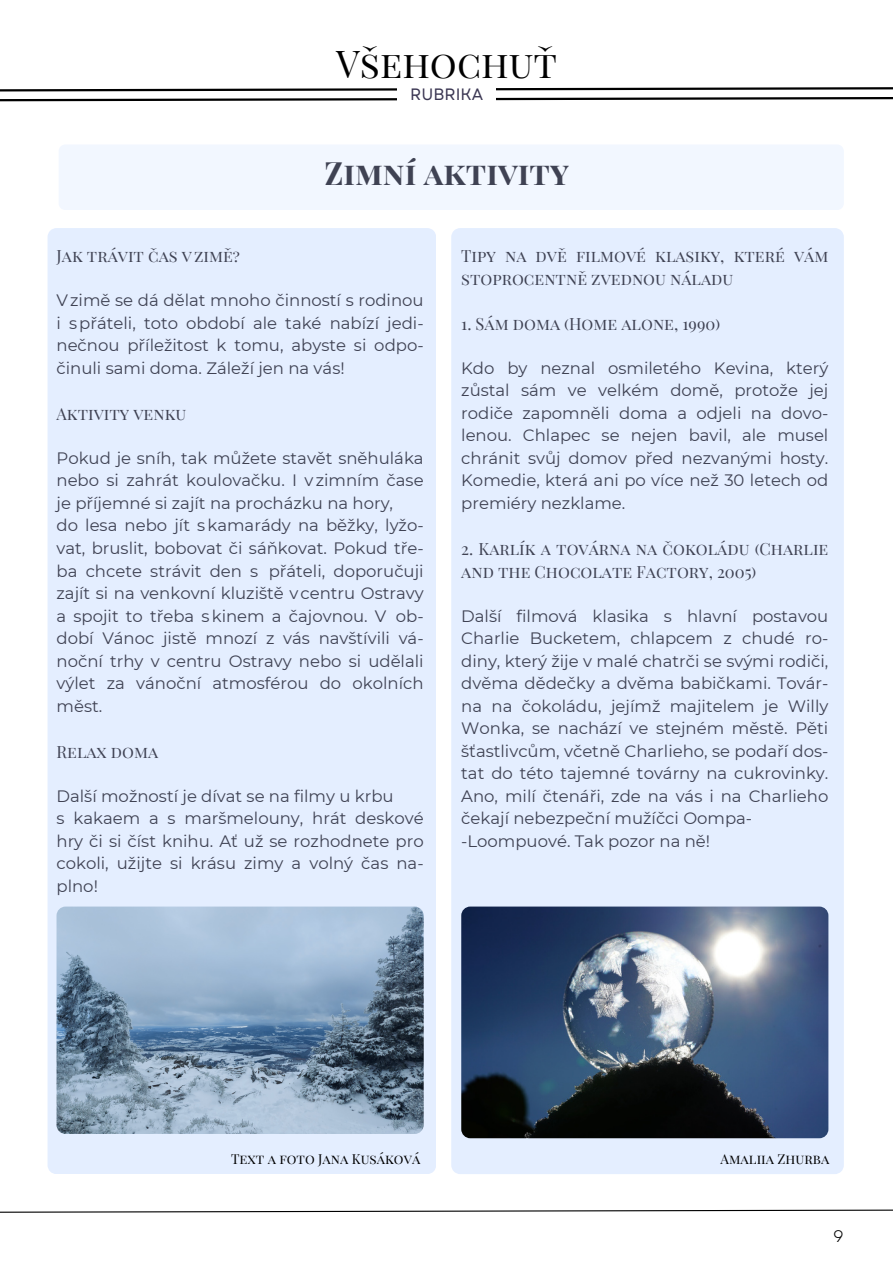
<style>
.page{position:relative;width:893px;height:1264px;background:#fff}
.page>*{position:absolute;margin:0;border:0;box-sizing:border-box;transform-origin:0 0}
.t1{font:37.5px "Playfair Display SC";color:#000}
.t2{font:700 31.5px "Playfair Display SC";color:#3f4253}
.t3{font:16.65px "Garet";color:#000}
.t4{font:16.5px/22.5px "Montserrat";color:#3f4253}
.t5{font:16.5px/22.5px "Playfair Display SC";color:#3f4253}
.t6{font:16.5px "Garet";color:#3b3753}
.t7{font:13.5px "Playfair Display SC";color:#000}
</style>
<div class="page">
<svg style="left:0;top:87px;width:892px;height:15px"></svg>
<svg style="left:0;top:1209px;width:892px;height:4px"></svg>
<div style="left:397px;top:80px;width:99px;height:24px;background:#fff"></div>
<div style="left:47px;top:228px;width:389px;height:945px;background:#e4eeff"></div>
<div style="left:59px;top:145px;width:784px;height:65px;background:#f2f7ff"></div>
<div style="left:451px;top:228px;width:392px;height:946px;background:#e4eeff"></div>
<img style="left:56px;top:906px;width:367px;height:227px;border-radius:9px">
<img style="left:461px;top:906px;width:367px;height:232px;border-radius:9px">
<h4 class="t1" style="left:336px;top:37px;width:222px">Všehochuť</h4>
<h4 class="t6" style="left:410px;top:83px;width:74px">RUBRIKA</h4>
<h2 class="t2" style="left:324px;top:151px;width:246px">Zimní aktivity</h2>
<h4 class="t5" style="left:56px;top:244px;width:185px">Jak trávit čas vzimě?</h4>
<h4 class="t4" style="left:56px;top:289px;width:368px;text-align:justify">Vzimě se dá dělat mnoho činností s rodinou i spřáteli, toto období ale také nabízí jedi&shy;nečnou příležitost k tomu, abyste si odpo&shy;činuli sami doma. Záleží jen na vás!</h4>
<h4 class="t5" style="left:56px;top:402px;width:131px">Aktivity venku</h4>
<h4 class="t4" style="left:56px;top:447px;width:368px">Pokud je sníh, tak můžete stavět sněhuláka nebo si zahrát koulovačku. I vzimním čase je příjemné si zajít na procházku na hory,<br>do lesa nebo jít skamarády na běžky, lyžo&shy;vat, bruslit, bobovat či sáňkovat. Pokud tře&shy;ba chcete strávit den s přáteli, doporučuji zajít si na venkovní kluziště vcentru Ostravy a spojit to třeba skinem a čajovnou. V ob&shy;dobí Vánoc jistě mnozí z vás navštívili vá&shy;noční trhy v centru Ostravy nebo si udělali výlet za vánoční atmosférou do okolních měst.</h4>
<p class="t5" style="left:56px;top:739px;width:103px">Relax doma</p>
<p class="t4" style="left:56px;top:784px;width:368px">Další možností je dívat se na filmy u krbu<br>s kakaem a s maršmelouny, hrát deskové hry či si číst knihu. Ať už se rozhodnete pro cokoli, užijte si krásu zimy a volný čas na&shy;plno!</p>
<h4 class="t5" style="left:461px;top:244px;width:368px">Tipy na dvě filmové klasiky, které vám stoprocentně zvednou náladu</h4>
<h4 class="t5" style="left:461px;top:312px;width:260px">1. Sám doma (Home alone, 1990)</h4>
<h4 class="t4" style="left:461px;top:357px;width:368px;text-align:justify">Kdo by neznal osmiletého Kevina, který zůstal sám ve velkém domě, protože jej rodiče zapomněli doma a odjeli na dovo&shy;lenou. Chlapec se nejen bavil, ale musel chránit svůj domov před nezvanými hosty.<br>Komedie, která ani po více než 30 letech od premiéry nezklame.</h4>
<h4 class="t5" style="left:461px;top:537px;width:368px">2. Karlík a továrna na čokoládu (Charlie and the Chocolate Factory, 2005)</h4>
<p class="t4" style="left:461px;top:604px;width:368px">Další filmová klasika s hlavní postavou Charlie Bucketem, chlapcem z chudé ro&shy;diny, který žije v malé chatrči se svými rodiči, dvěma dědečky a dvěma babičkami. Továr&shy;na na čokoládu, jejímž majitelem je Willy Wonka, se nachází ve stejném městě. Pěti šťastlivcům, včetně Charlieho, se podaří dos&shy;tat do této tajemné továrny na cukrovinky.<br>Ano, milí čtenáři, zde na vás i na Charlieho čekají nebezpeční mužíčci Oompa--Loompuové. Tak pozor na ně!</p>
<h4 class="t7" style="left:231px;top:1149px;width:191px">Text a foto Jana Kusáková</h4>
<p class="t7" style="left:720px;top:1149px;width:110px">Amaliia Zhurba</p>
<h3 class="t3" style="left:833px;top:1223px;width:12px">9</h3>
</div>
